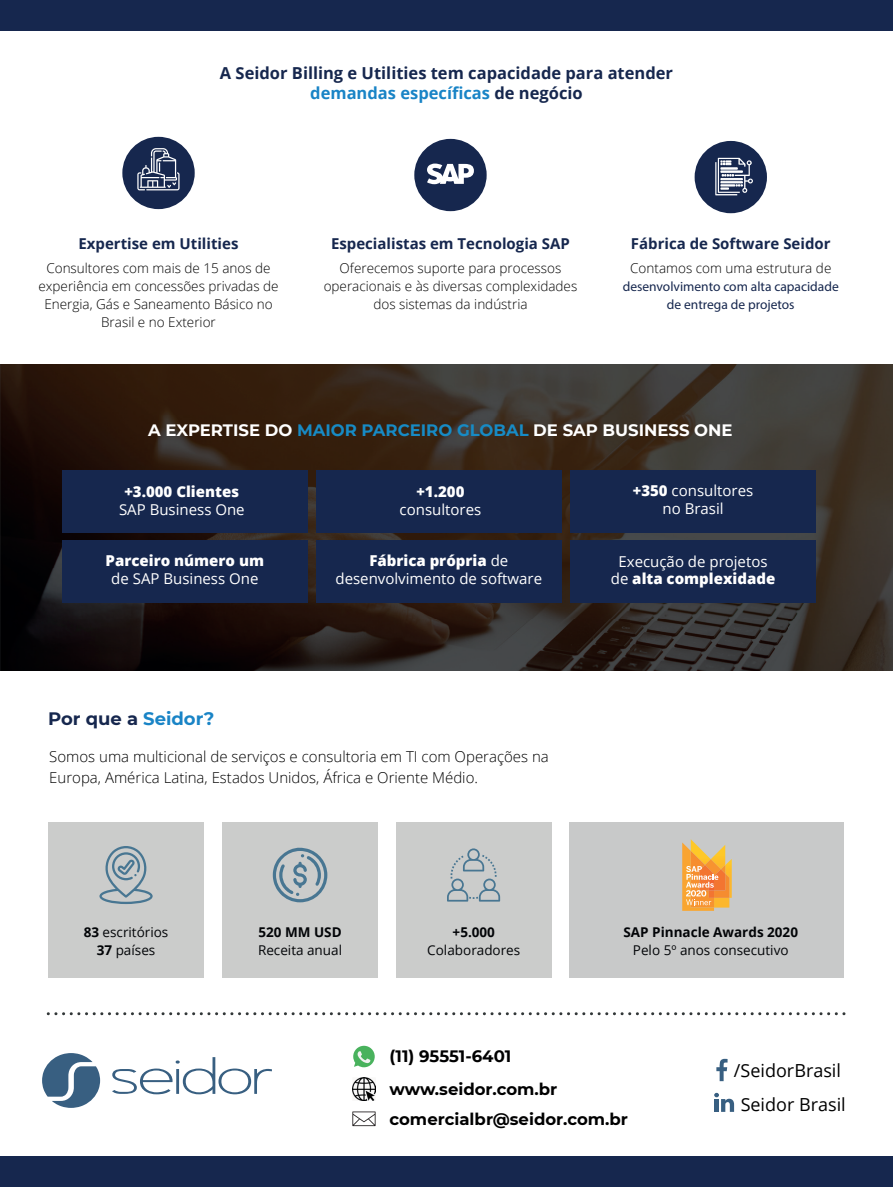
<style>
.page{position:relative;width:893px;height:1187px;background:#fff}
.page>*{position:absolute;margin:0;border:0;box-sizing:border-box;transform-origin:0 0}
.t1{font:18px/34px "Open Sans";color:#000001;text-align:center}
.t2{font:700 18px "Montserrat";color:#16274e}
.t3{font:700 16.5px/19.5px "Open Sans";color:#16274e;text-align:center}
.t4{font:700 16.5px/29.2px "Montserrat";color:#000001}
.t5{font:700 16.5px "Montserrat";color:#fff}
.t6{font:15px/18px "Open Sans";color:#fff;text-align:center}
.t7{font:300 15px/21px "Open Sans";color:#000001}
.t8{font:700 15px "Open Sans";color:#16274e}
.t9{font:800 15px "Open Sans";color:#fff}
.t10{font:300 13.5px/18px "Open Sans";color:#000001;text-align:center}
.t11{font:13.5px/18px "Open Sans";color:#020407;text-align:center}
.t12{font:13.5px/18px "Myriad Pro";color:#16274e;text-align:center}
.t13{font:700 13.5px "Open Sans";color:#020407}
.s1{color:#1984c6}
.s2{color:#178bc5}
.s3{font-weight:800}
.s4{font-weight:700}
</style>
<div class="page">
<div style="left:1px;top:0;width:892px;height:30px;background:#16274e"></div>
<div style="left:0;top:1156px;width:893px;height:30px;background:#16274e"></div>
<svg style="left:42px;top:1053px;width:58px;height:54px"></svg>
<svg style="left:112px;top:1057px;width:160px;height:37px"></svg>
<img style="left:352px;top:1077px;width:24px;height:23px">
<svg style="left:716px;top:1058px;width:11px;height:23px"></svg>
<svg style="left:714px;top:1092px;width:20px;height:19px"></svg>
<svg style="left:352px;top:1111px;width:24px;height:14px"></svg>
<img style="left:1px;top:364px;width:892px;height:306px">
<div style="left:62px;top:470px;width:245px;height:62px;background:#16274e"></div>
<div style="left:62px;top:540px;width:245px;height:62px;background:#16274e"></div>
<div style="left:316px;top:470px;width:245px;height:62px;background:#16274e"></div>
<div style="left:316px;top:540px;width:245px;height:62px;background:#16274e"></div>
<div style="left:571px;top:470px;width:245px;height:62px;background:#16274e"></div>
<div style="left:571px;top:540px;width:245px;height:62px;background:#16274e"></div>
<div style="left:569px;top:822px;width:275px;height:155px;background:#c8c9c9"></div>
<svg style="left:682px;top:839px;width:50px;height:71px"></svg>
<div style="left:49px;top:822px;width:155px;height:155px;background:#cbcccb"></div>
<div style="left:223px;top:822px;width:155px;height:155px;background:#cbcccb"></div>
<div style="left:396px;top:822px;width:155px;height:155px;background:#cbcccb"></div>
<svg style="left:99px;top:846px;width:54px;height:58px"></svg>
<svg style="left:273px;top:847px;width:54px;height:55px"></svg>
<svg style="left:447px;top:848px;width:53px;height:53px"></svg>
<svg style="left:48px;top:1012px;width:797px;height:3px"></svg>
<div style="left:122px;top:137px;width:73px;height:72px;background:#16274e;border-radius:50%"></div>
<svg style="left:137px;top:148px;width:43px;height:42px"></svg>
<div style="left:414px;top:139px;width:73px;height:72px;background:#16274e;border-radius:50%"></div>
<div style="left:695px;top:141px;width:72px;height:72px;background:#16274e;border-radius:50%"></div>
<svg style="left:427px;top:163px;width:47px;height:21px"></svg>
<svg style="left:715px;top:158px;width:38px;height:37px"></svg>
<svg style="left:353px;top:1045px;width:22px;height:22px"></svg>
<p class="t3" style="left:220px;top:63px;width:455px">A Seidor Billing e Utilities tem capacidade para atender <span class="s1">demandas específicas</span> de negócio</p>
<p class="t8" style="left:79px;top:233px;width:162px">Expertise em Utilities</p>
<p class="t10" style="left:38px;top:259px;width:242px">Consultores com mais de 15 anos de experiência em concessões privadas de<br>Energia, Gás e Saneamento Básico no<br>Brasil e no Exterior</p>
<p class="t8" style="left:331px;top:233px;width:240px">Especialistas em Tecnologia SAP</p>
<p class="t10" style="left:324px;top:259px;width:255px">Oferecemos suporte para processos operacionais e às diversas complexidades dos sistemas da indústria</p>
<p class="t8" style="left:631px;top:233px;width:201px">Fábrica de Software Seidor</p>
<p class="t10" style="left:630px;top:259px;width:203px">Contamos com uma estrutura de</p>
<p class="t12" style="left:623px;top:278px;width:218px">desenvolvimento com alta capacidade de entrega de projetos</p>
<p class="t5" style="left:148px;top:418px;width:586px">A EXPERTISE DO <span class="s2">MAIOR PARCEIRO GLOBAL</span> DE SAP BUSINESS ONE</p>
<p class="t9" style="left:124px;top:480px;width:116px">+3.000 Clientes</p>
<p class="t6" style="left:119px;top:500px;width:127px">SAP Business One</p>
<p class="t9" style="left:106px;top:548px;width:160px">Parceiro número um</p>
<p class="t6" style="left:111px;top:568px;width:149px">de SAP Business One</p>
<h1 class="t2" style="left:48px;top:705px;width:168px">Por que a <span class="s1">Seidor?</span></h1>
<p class="t9" style="left:416px;top:479px;width:49px">+1.200</p>
<p class="t6" style="left:400px;top:499px;width:83px">consultores</p>
<p class="t6" style="left:336px;top:550px;width:208px"><span class="s3">Fábrica própria</span> de desenvolvimento de software</p>
<p class="t7" style="left:49px;top:746px;width:501px">Somos uma multicional de serviços e consultoria em TI com Operações na<br>Europa, América Latina, Estados Unidos, África e Oriente Médio.</p>
<p class="t11" style="left:84px;top:922px;width:86px"><span class="s4">83</span> escritórios<br><span class="s4">37</span> países</p>
<p class="t13" style="left:258px;top:922px;width:85px">520 MM USD</p>
<p class="t11" style="left:258px;top:940px;width:86px">Receita anual</p>
<p class="t13" style="left:453px;top:922px;width:44px">+5.000</p>
<p class="t11" style="left:427px;top:940px;width:94px">Colaboradores</p>
<p class="t6" style="left:633px;top:481px;width:122px"><span class="s3">+350</span> consultores no Brasil</p>
<p class="t6" style="left:611px;top:553px;width:166px;line-height:16.5px">Execução de projetos de <span class="s3">alta complexidade</span></p>
<p class="t13" style="left:623px;top:922px;width:176px">SAP Pinnacle Awards 2020</p>
<p class="t11" style="left:633px;top:940px;width:157px">Pelo 5º anos consecutivo</p>
<p class="t4" style="left:389px;top:1040px;width:123px">(11) 95551-6401</p>
<p class="t4" style="left:389px;top:1073px;width:240px">www.seidor.com.br comercialbr@seidor.com.br</p>
<h1 class="t1" style="left:734px;top:1053px;width:113px">/SeidorBrasil<br>Seidor Brasil</h1>
</div>
